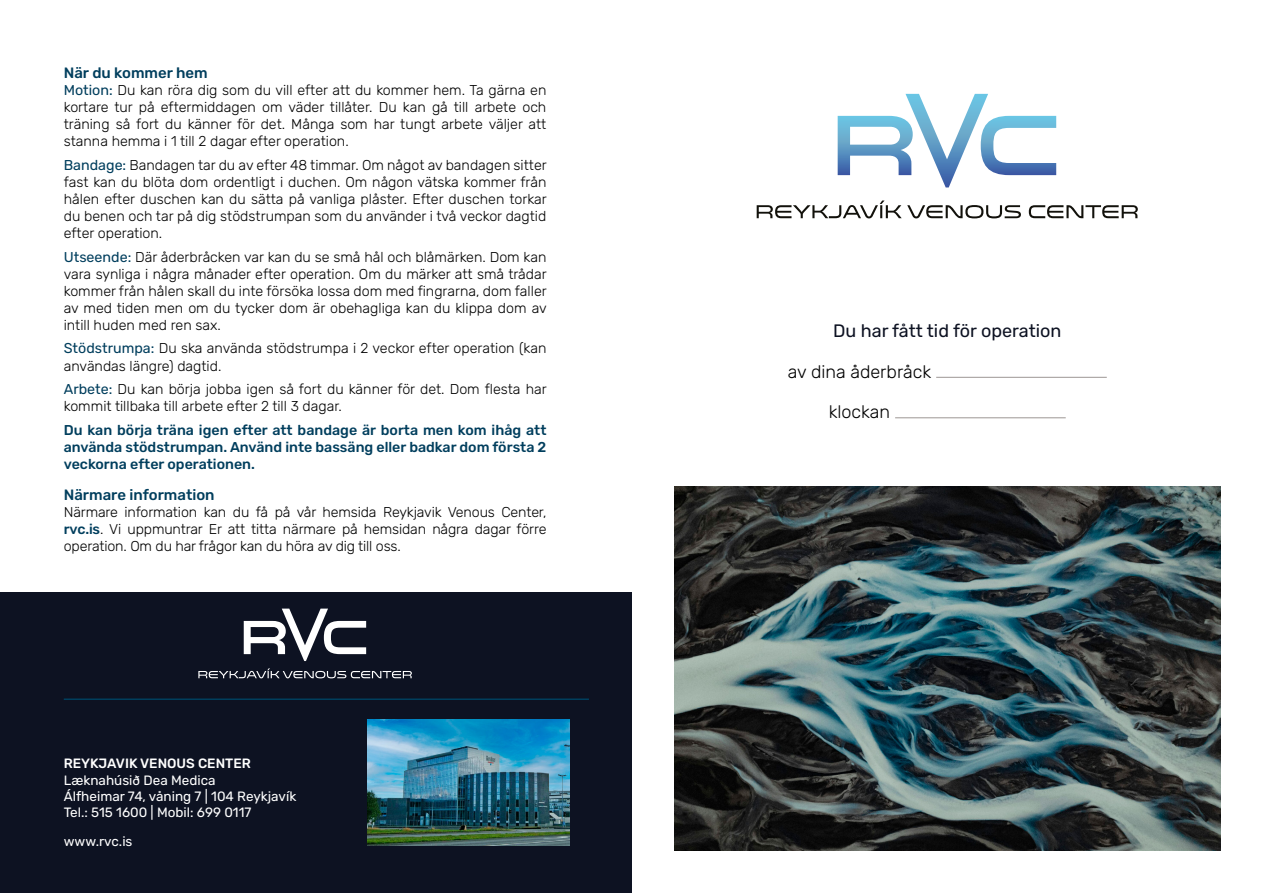
<style>
.page{position:relative;width:1263px;height:893px;background:#fff}
.page>*{position:absolute;margin:0;border:0;box-sizing:border-box;transform-origin:0 0}
.t1{font:18px "Rubik";color:#0d1222}
.t2{font:300 18px "Rubik";color:#000}
.t3{font:500 15px "Rubik";color:#003e5d}
.t4{font:300 14.25px/17.1px "Rubik";color:#000;text-align:justify}
.t5{font:500 14.25px/17.1px "Rubik";color:#003e5d;text-align:justify}
.t6{font:13.5px/16.2px "Rubik";color:#fff}
.t7{font:500 13.5px "Rubik";color:#fff}
.s1{font-weight:400;color:#003e5d}
.s2{font-weight:500;color:#003e5d}
</style>
<div class="page">
<div style="left:0;top:592px;width:632px;height:301px;background:#0d1222"></div>
<img style="left:674px;top:486px;width:546px;height:364px">
<svg style="left:838px;top:94px;width:218px;height:93px"></svg>
<svg style="left:757px;top:201px;width:264px;height:17px"></svg>
<svg style="left:1029px;top:205px;width:109px;height:13px"></svg>
<hr style="left:936px;top:377px;width:171px;height:1px;background:#9d9694">
<hr style="left:895px;top:417px;width:171px;height:1px;background:#9d9694">
<svg style="left:244px;top:609px;width:122px;height:52px"></svg>
<svg style="left:198px;top:668px;width:214px;height:10px"></svg>
<img style="left:367px;top:720px;width:202px;height:126px">
<hr style="left:64px;top:698px;width:525px;height:2px;background:#003e5d">
<p class="t3" style="left:64px;top:64px;width:145px">När du kommer hem</p>
<p class="t4" style="left:64px;top:82px;width:484px"><span class="s1">Motion:</span> Du kan röra dig som du vill efter att du kommer hem. Ta gärna en kortare tur på eftermiddagen om väder tillåter. Du kan gå till arbete och träning så fort du känner för det. Många som har tungt arbete väljer att stanna hemma i 1 till 2 dagar efter operation.</p>
<p class="t4" style="left:64px;top:157px;width:484px"><span class="s1">Bandage:</span> Bandagen tar du av efter 48 timmar. Om något av bandagen sitter fast kan du blöta dom ordentligt i duchen. Om någon vätska kommer från hålen efter duschen kan du sätta på vanliga plåster. Efter duschen torkar du benen och tar på dig stödstrumpan som du använder i två veckor dagtid efter operation.</p>
<p class="t4" style="left:64px;top:248px;width:484px"><span class="s1">Utseende:</span> Där åderbråcken var kan du se små hål och blåmärken. Dom kan vara synliga i några månader efter operation. Om du märker att små trådar kommer från hålen skall du inte försöka lossa dom med fingrarna, dom faller av med tiden men om du tycker dom är obehagliga kan du klippa dom av intill huden med ren sax.</p>
<p class="t4" style="left:64px;top:340px;width:484px"><span class="s1">Stödstrumpa:</span> Du ska använda stödstrumpa i 2 veckor efter operation (kan användas längre) dagtid.</p>
<p class="t4" style="left:64px;top:381px;width:484px"><span class="s1">Arbete:</span> Du kan börja jobba igen så fort du känner för det. Dom flesta har kommit tillbaka till arbete efter 2 till 3 dagar.</p>
<p class="t5" style="left:64px;top:422px;width:484px">Du kan börja träna igen efter att bandage är borta men kom ihåg att använda stödstrumpan. Använd inte bassäng eller badkar dom första 2 veckorna efter operationen.</p>
<p class="t3" style="left:64px;top:486px;width:152px">Närmare information</p>
<p class="t4" style="left:64px;top:504px;width:484px">Närmare information kan du få på vår hemsida Reykjavik Venous Center, <span class="s2">rvc.is</span>. Vi uppmuntrar Er att titta närmare på hemsidan några dagar förre operation. Om du har frågor kan du höra av dig till oss.</p>
<p class="t7" style="left:64px;top:756px;width:189px">REYKJAVIK VENOUS CENTER</p>
<p class="t6" style="left:64px;top:772px;width:234px">Læknahúsið Dea Medica<br>Álfheimar 74, våning 7 | 104 Reykjavík<br>Tel.: 515 1600 | Mobil: 699 0117</p>
<p class="t6" style="left:64px;top:833px;width:70px">www.rvc.is</p>
<p class="t1" style="left:833px;top:321px;width:230px">Du har fått tid för operation</p>
<p class="t2" style="left:788px;top:361px;width:145px">av dina åderbråck</p>
<p class="t2" style="left:829px;top:402px;width:63px">klockan</p>
</div>
